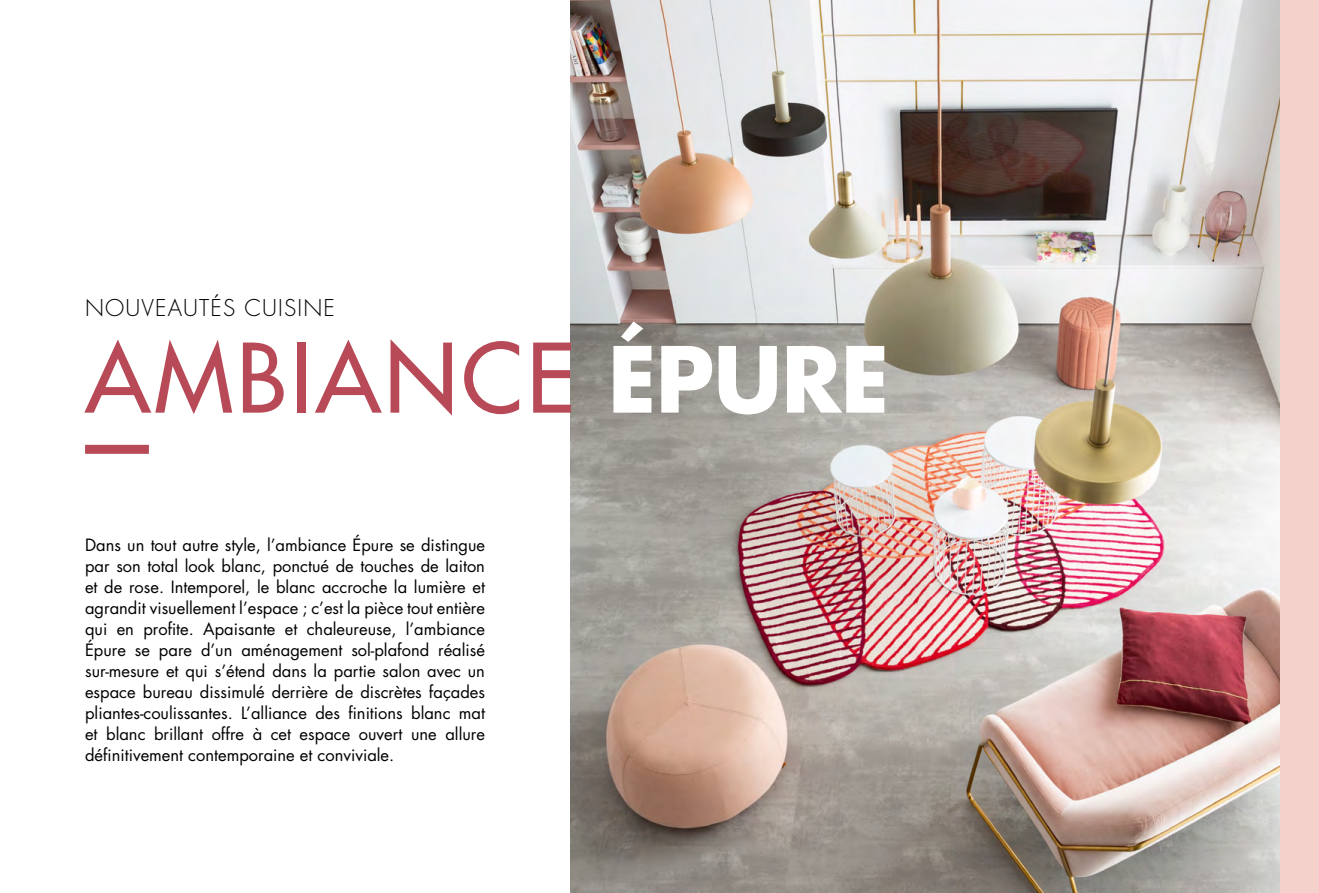
<style>
.page{position:relative;width:1319px;height:893px;background:#fff}
.page>*{position:absolute;margin:0;border:0;box-sizing:border-box;transform-origin:0 0}
.t1{font:500 93px "Futura Std";letter-spacing:.04em;color:#b84a57}
.t2{font:300 22.5px "Futura Std";letter-spacing:.05em;color:#000}
.t3{font:16.5px/21px "Futura Std";color:#000;text-align:justify}
.s1{font-weight:700;font-size:88.5px;color:#fff}
</style>
<div class="page">
<img style="left:570px;top:0;width:710px;height:893px">
<div style="left:1280px;top:0;width:38px;height:893px;background:#f4d1ca"></div>
<div style="left:85px;top:445px;width:64px;height:9px;background:#b84a57"></div>
<h2 class="t2" style="left:85px;top:294px;width:251px">NOUVEAUTÉS CUISINE</h2>
<h1 class="t1" style="left:85px;top:320px;width:805px">AMBIANCE <span class="s1">ÉPURE</span></h1>
<p class="t3" style="left:85px;top:534px;width:401px">Dans un tout autre style, l’ambiance Épure se distingue par son total look blanc, ponctué de touches de laiton et de rose. Intemporel, le blanc accroche la lumière et agrandit visuellement l’espace ; c’est la pièce tout entière qui en profite. Apaisante et chaleureuse, l’ambiance Épure se pare d’un aménagement sol-plafond réalisé sur-mesure et qui s’étend dans la partie salon avec un espace bureau dissimulé derrière de discrètes façades pliantes-coulissantes. L’alliance des finitions blanc mat et blanc brillant offre à cet espace ouvert une allure définitivement contemporaine et conviviale.</p>
</div>
